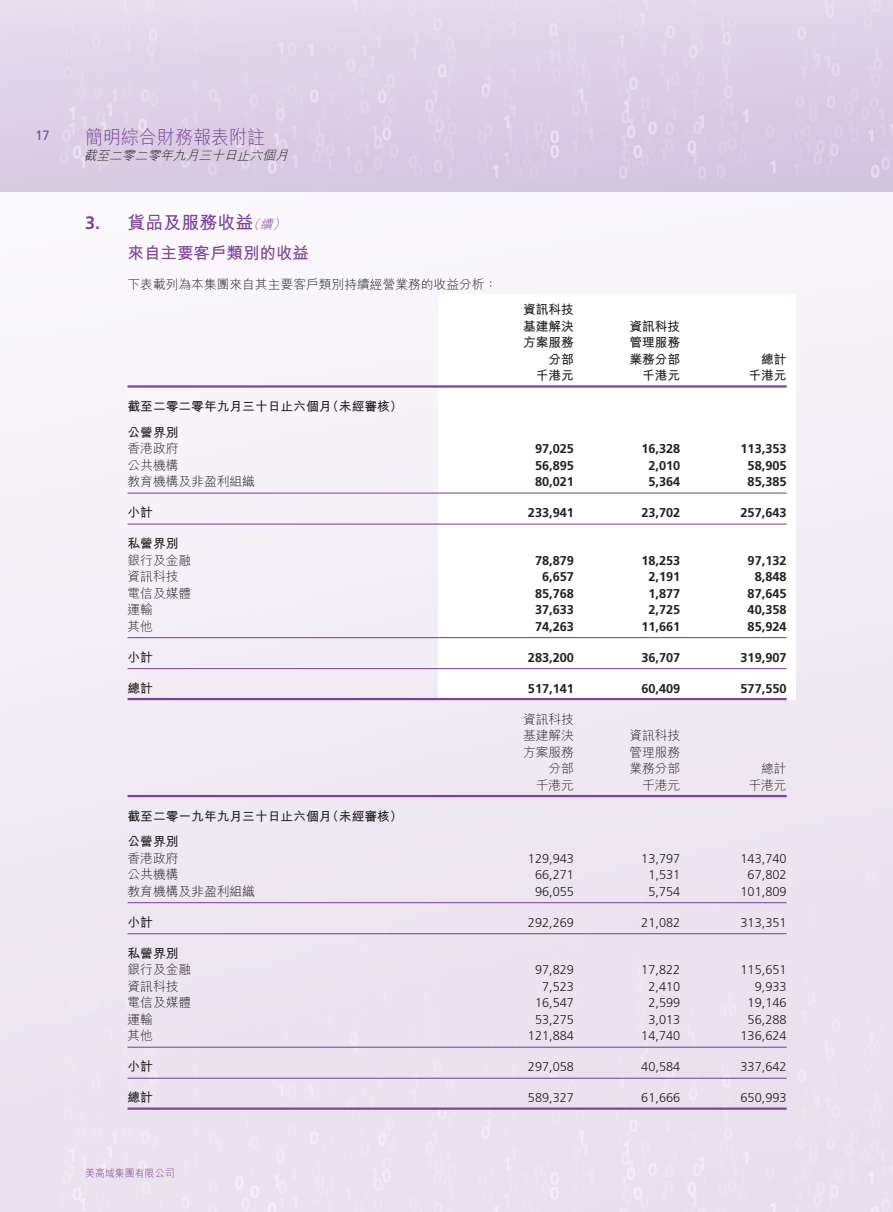
<style>
.page{position:relative;width:893px;height:1212px;background:#fff}
.page>*{position:absolute;margin:0;border:0;box-sizing:border-box;transform-origin:0 0}
.t1{font:300 18.9px "M Hei HK";color:#7d4299;scale:.95 1}
.t2{font:700 18px "M Hei HK";color:#7d4299}
.t3{font:700 18px "Frutiger LT Std";color:#7d4299}
.t4{font:700 16.5px "M Hei HK";color:#7d4299}
.t5{font:13.5px "Frutiger LT Std";color:#7d4299;scale:.95 1}
.t6{font:300 12.75px "Frutiger LT Std";color:#231f20}
.t7{font:700 12.75px "Frutiger LT Std";color:#231f20}
.t8{font:300 12.75px "M Hei HK";color:#231f20}
.t9{font:700 12.75px/25.5px "M Hei HK";color:#231f20}
.t10{font:italic 300 12.75px "M Hei HK";color:#231f20}
.t11{font:italic 300 12.75px "M Hei HK";color:#7d4299}
.t12{font:300 10.5px "M Hei HK";color:#7d4299;scale:.95 1}
</style>
<div class="page">
<img style="left:0;top:0;width:892px;height:191px">
<hr style="left:128px;top:385px;width:659px;height:3px;background:#7d4299">
<hr style="left:128px;top:492px;width:659px;height:2px;background:#7d4299">
<hr style="left:128px;top:524px;width:659px;height:1px;background:#7d4299">
<hr style="left:128px;top:637px;width:659px;height:1px;background:#7d4299">
<hr style="left:128px;top:668px;width:659px;height:1px;background:#7d4299">
<hr style="left:128px;top:698px;width:659px;height:2px;background:#7d4299">
<hr style="left:128px;top:795px;width:659px;height:2px;background:#7d4299">
<hr style="left:128px;top:902px;width:659px;height:1px;background:#7d4299">
<hr style="left:128px;top:933px;width:659px;height:1px;background:#7d4299">
<hr style="left:128px;top:1047px;width:659px;height:1px;background:#7d4299">
<hr style="left:128px;top:1078px;width:659px;height:1px;background:#7d4299">
<hr style="left:128px;top:1107px;width:659px;height:3px;background:#7d4299">
<p class="t5" style="left:35px;top:128px;width:17px">17</p>
<h1 class="t1" style="left:85px;top:127px;width:191px">簡明綜合財務報表附註</h1>
<p class="t10" style="left:84px;top:149px;width:209px">截至二零二零年九月三十日止六個月</p>
<h2 class="t3" style="left:85px;top:212px;width:17px">3.</h2>
<h2 class="t2" style="left:128px;top:209px;width:127px">貨品及服務收益</h2>
<p class="t11" style="left:260px;top:217px;width:18px">續</p>
<p class="t11" style="left:247px;top:217px;width:18px">（</p>
<p class="t11" style="left:272px;top:217px;width:18px">(</p>
<p class="t4" style="left:128px;top:241px;width:183px">來自主要客戶類別的收益</p>
<p class="t8" style="left:128px;top:277px;width:371px">下表載列為本集團來自其主要客戶類別持續經營業務的收益分析：</p>
<p class="t9" style="left:326px;top:393px;width:78px">（未經審核(</p>
<p class="t9" style="left:128px;top:393px;width:205px">截至二零二零年九月三十日止六個月公營界別</p>
<p class="t8" style="left:128px;top:442px;width:52px">香港政府</p>
<p class="t8" style="left:128px;top:458px;width:52px">公共機構</p>
<p class="t8" style="left:128px;top:475px;width:129px">教育機構及非盈利組織</p>
<p class="t9" style="left:128px;top:499px;width:27px">小計</p>
<p class="t9" style="left:128px;top:530px;width:52px">私營界別</p>
<p class="t8" style="left:128px;top:553px;width:65px">銀行及金融</p>
<p class="t8" style="left:128px;top:570px;width:52px">資訊科技</p>
<p class="t8" style="left:128px;top:586px;width:65px">電信及媒體</p>
<p class="t8" style="left:128px;top:603px;width:27px">運輸</p>
<p class="t8" style="left:128px;top:619px;width:27px">其他</p>
<p class="t9" style="left:128px;top:643px;width:27px">小計</p>
<p class="t9" style="left:128px;top:674px;width:27px">總計</p>
<p class="t9" style="left:326px;top:802px;width:78px">（未經審核(</p>
<p class="t9" style="left:128px;top:802px;width:205px">截至二零一九年九月三十日止六個月公營界別</p>
<p class="t8" style="left:128px;top:852px;width:52px">香港政府</p>
<p class="t8" style="left:128px;top:868px;width:52px">公共機構</p>
<p class="t8" style="left:128px;top:885px;width:129px">教育機構及非盈利組織</p>
<p class="t9" style="left:128px;top:908px;width:27px">小計</p>
<p class="t9" style="left:128px;top:939px;width:52px">私營界別</p>
<p class="t8" style="left:128px;top:963px;width:65px">銀行及金融</p>
<p class="t8" style="left:128px;top:980px;width:52px">資訊科技</p>
<p class="t8" style="left:128px;top:996px;width:65px">電信及媒體</p>
<p class="t8" style="left:128px;top:1013px;width:27px">運輸</p>
<p class="t8" style="left:128px;top:1029px;width:27px">其他</p>
<p class="t9" style="left:128px;top:1053px;width:27px">小計</p>
<p class="t9" style="left:128px;top:1084px;width:27px">總計</p>
<p class="t12" style="left:85px;top:1168px;width:96px">美高域集團有限公司</p>
<p class="t9" style="left:523px;top:296px;width:52px">資訊科技</p>
<p class="t9" style="left:523px;top:312px;width:52px">基建解決</p>
<p class="t9" style="left:523px;top:329px;width:52px">方案服務</p>
<p class="t9" style="left:549px;top:345px;width:27px">分部</p>
<p class="t9" style="left:536px;top:362px;width:40px">千港元</p>
<p class="t7" style="left:535px;top:441px;width:40px">97,025</p>
<p class="t7" style="left:535px;top:458px;width:40px">56,895</p>
<p class="t7" style="left:535px;top:474px;width:40px">80,021</p>
<p class="t7" style="left:528px;top:505px;width:48px">233,941</p>
<p class="t7" style="left:535px;top:553px;width:40px">78,879</p>
<p class="t7" style="left:542px;top:569px;width:33px">6,657</p>
<p class="t7" style="left:535px;top:586px;width:40px">85,768</p>
<p class="t7" style="left:535px;top:602px;width:40px">37,633</p>
<p class="t7" style="left:535px;top:619px;width:40px">74,263</p>
<p class="t7" style="left:528px;top:650px;width:48px">283,200</p>
<p class="t7" style="left:528px;top:681px;width:48px">517,141</p>
<p class="t8" style="left:523px;top:713px;width:52px">資訊科技</p>
<p class="t8" style="left:523px;top:729px;width:52px">基建解決</p>
<p class="t8" style="left:523px;top:746px;width:52px">方案服務</p>
<p class="t8" style="left:548px;top:762px;width:27px">分部</p>
<p class="t8" style="left:536px;top:779px;width:40px">千港元</p>
<p class="t6" style="left:528px;top:851px;width:48px">129,943</p>
<p class="t6" style="left:535px;top:868px;width:40px">66,271</p>
<p class="t6" style="left:535px;top:884px;width:40px">96,055</p>
<p class="t6" style="left:528px;top:915px;width:48px">292,269</p>
<p class="t6" style="left:535px;top:963px;width:40px">97,829</p>
<p class="t6" style="left:542px;top:979px;width:33px">7,523</p>
<p class="t6" style="left:535px;top:996px;width:40px">16,547</p>
<p class="t6" style="left:535px;top:1012px;width:40px">53,275</p>
<p class="t6" style="left:528px;top:1029px;width:48px">121,884</p>
<p class="t6" style="left:528px;top:1060px;width:48px">297,058</p>
<p class="t6" style="left:528px;top:1091px;width:48px">589,327</p>
<p class="t9" style="left:629px;top:312px;width:52px">資訊科技</p>
<p class="t9" style="left:629px;top:329px;width:52px">管理服務</p>
<p class="t9" style="left:629px;top:345px;width:52px">業務分部</p>
<p class="t9" style="left:642px;top:362px;width:40px">千港元</p>
<p class="t7" style="left:641px;top:441px;width:40px">16,328</p>
<p class="t7" style="left:648px;top:458px;width:33px">2,010</p>
<p class="t7" style="left:648px;top:474px;width:33px">5,364</p>
<p class="t7" style="left:641px;top:505px;width:40px">23,702</p>
<p class="t7" style="left:641px;top:553px;width:40px">18,253</p>
<p class="t7" style="left:648px;top:569px;width:33px">2,191</p>
<p class="t7" style="left:648px;top:586px;width:33px">1,877</p>
<p class="t7" style="left:648px;top:602px;width:33px">2,725</p>
<p class="t7" style="left:641px;top:619px;width:40px">11,661</p>
<p class="t7" style="left:641px;top:650px;width:40px">36,707</p>
<p class="t7" style="left:641px;top:681px;width:40px">60,409</p>
<p class="t8" style="left:629px;top:729px;width:52px">資訊科技</p>
<p class="t8" style="left:629px;top:746px;width:52px">管理服務</p>
<p class="t8" style="left:629px;top:762px;width:52px">業務分部</p>
<p class="t8" style="left:642px;top:779px;width:40px">千港元</p>
<p class="t6" style="left:641px;top:851px;width:40px">13,797</p>
<p class="t6" style="left:648px;top:868px;width:33px">1,531</p>
<p class="t6" style="left:648px;top:884px;width:33px">5,754</p>
<p class="t6" style="left:641px;top:915px;width:40px">21,082</p>
<p class="t6" style="left:641px;top:963px;width:40px">17,822</p>
<p class="t6" style="left:648px;top:979px;width:33px">2,410</p>
<p class="t6" style="left:648px;top:996px;width:33px">2,599</p>
<p class="t6" style="left:648px;top:1012px;width:33px">3,013</p>
<p class="t6" style="left:641px;top:1029px;width:40px">14,740</p>
<p class="t6" style="left:641px;top:1060px;width:40px">40,584</p>
<p class="t6" style="left:641px;top:1091px;width:40px">61,666</p>
<p class="t9" style="left:761px;top:345px;width:27px">總計</p>
<p class="t9" style="left:748px;top:362px;width:40px">千港元</p>
<p class="t7" style="left:741px;top:441px;width:48px">113,353</p>
<p class="t7" style="left:748px;top:458px;width:40px">58,905</p>
<p class="t7" style="left:748px;top:474px;width:40px">85,385</p>
<p class="t7" style="left:741px;top:505px;width:48px">257,643</p>
<p class="t7" style="left:748px;top:553px;width:40px">97,132</p>
<p class="t7" style="left:755px;top:569px;width:33px">8,848</p>
<p class="t7" style="left:748px;top:586px;width:40px">87,645</p>
<p class="t7" style="left:748px;top:602px;width:40px">40,358</p>
<p class="t7" style="left:748px;top:619px;width:40px">85,924</p>
<p class="t7" style="left:741px;top:650px;width:48px">319,907</p>
<p class="t7" style="left:741px;top:681px;width:48px">577,550</p>
<p class="t8" style="left:761px;top:762px;width:27px">總計</p>
<p class="t8" style="left:748px;top:779px;width:40px">千港元</p>
<p class="t6" style="left:740px;top:851px;width:48px">143,740</p>
<p class="t6" style="left:748px;top:868px;width:40px">67,802</p>
<p class="t6" style="left:740px;top:884px;width:48px">101,809</p>
<p class="t6" style="left:740px;top:915px;width:48px">313,351</p>
<p class="t6" style="left:740px;top:963px;width:48px">115,651</p>
<p class="t6" style="left:755px;top:979px;width:33px">9,933</p>
<p class="t6" style="left:748px;top:996px;width:40px">19,146</p>
<p class="t6" style="left:748px;top:1012px;width:40px">56,288</p>
<p class="t6" style="left:740px;top:1029px;width:48px">136,624</p>
<p class="t6" style="left:740px;top:1060px;width:48px">337,642</p>
<p class="t6" style="left:740px;top:1091px;width:48px">650,993</p>
</div>
